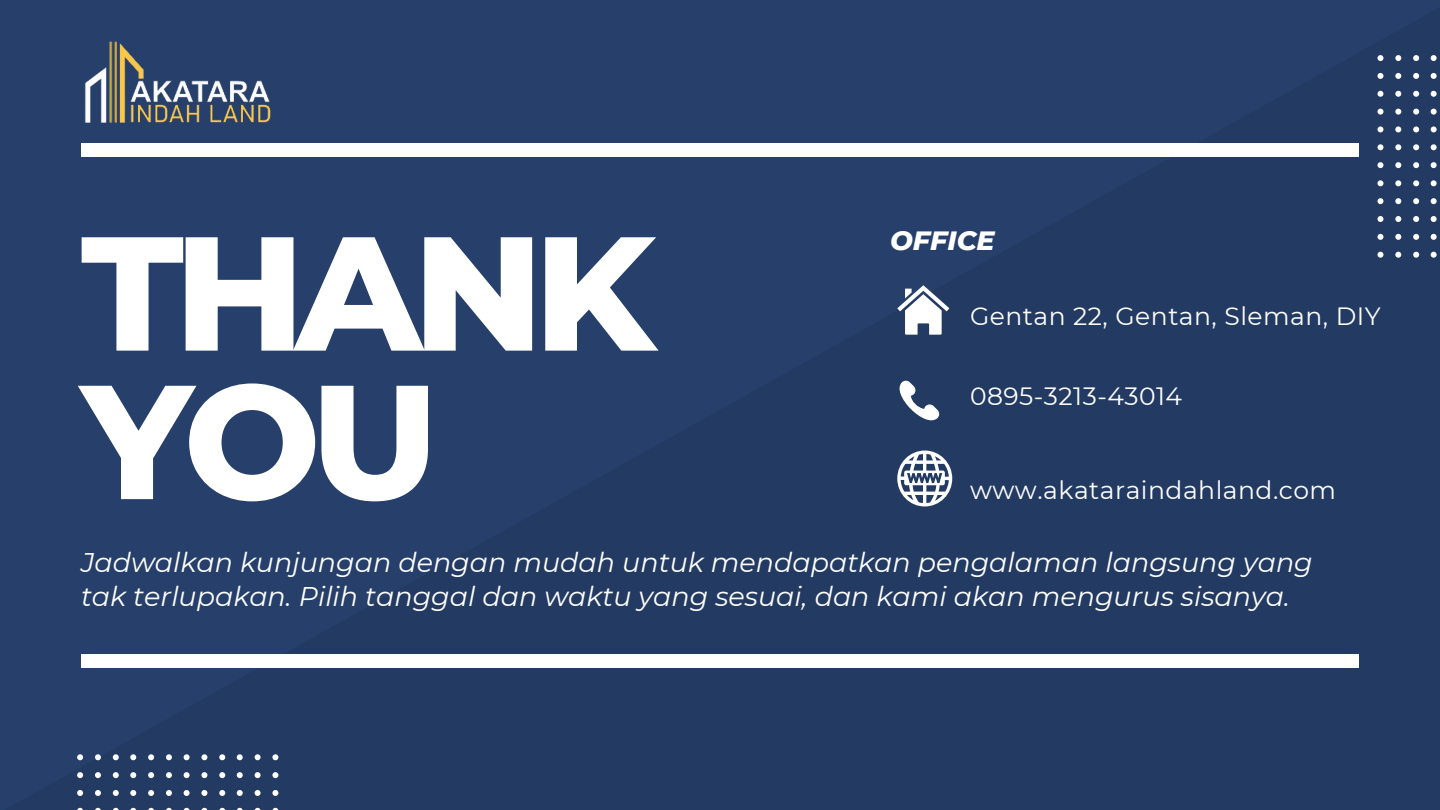
<style>
.page{position:relative;width:1440px;height:810px;background:#263f6b}
.page>*{position:absolute;margin:0;border:0;box-sizing:border-box;transform-origin:0 0}
.t1{font:800 161.9px/148.5px "Montserrat";letter-spacing:-.06em;color:#fff}
.t2{font:italic 27px/34.5px "Montserrat";color:#fff}
.t3{font:italic 800 27px "Montserrat";color:#fff}
.t4{font:25px "Montserrat";letter-spacing:.02em;color:#fff}
</style>
<div class="page">
<svg style="left:1377px;top:55px;width:63px;height:202px;background:#384c72"></svg>
<svg style="left:77px;top:754px;width:201px;height:56px;background:#384d72"></svg>
<div style="left:81px;top:654px;width:1278px;height:13px;background:#fff"></div>
<div style="left:81px;top:143px;width:1278px;height:13px;background:#fff"></div>
<svg style="left:890px;top:380px;width:50px;height:50px"></svg>
<svg style="left:897px;top:451px;width:55px;height:55px"></svg>
<svg style="left:897px;top:285px;width:52px;height:50px"></svg>
<img style="left:71px;top:34px;width:207px;height:106px">
<p class="t1" style="left:81px;top:218px;width:576px">THANK<br>YOU</p>
<h2 class="t3" style="left:890px;top:224px;width:106px">OFFICE</h2>
<p class="t4" style="left:970px;top:301px;width:412px">Gentan 22, Gentan, Sleman, DIY</p>
<p class="t4" style="left:970px;top:381px;width:214px">0895-3213-43014</p>
<p class="t4" style="left:970px;top:474px;width:368px">www.akataraindahland.com</p>
<h1 class="t2" style="left:81px;top:545px;width:1233px">Jadwalkan kunjungan dengan mudah untuk mendapatkan pengalaman langsung yang tak terlupakan. Pilih tanggal dan waktu yang sesuai, dan kami akan mengurus sisanya.</h1>
</div>
